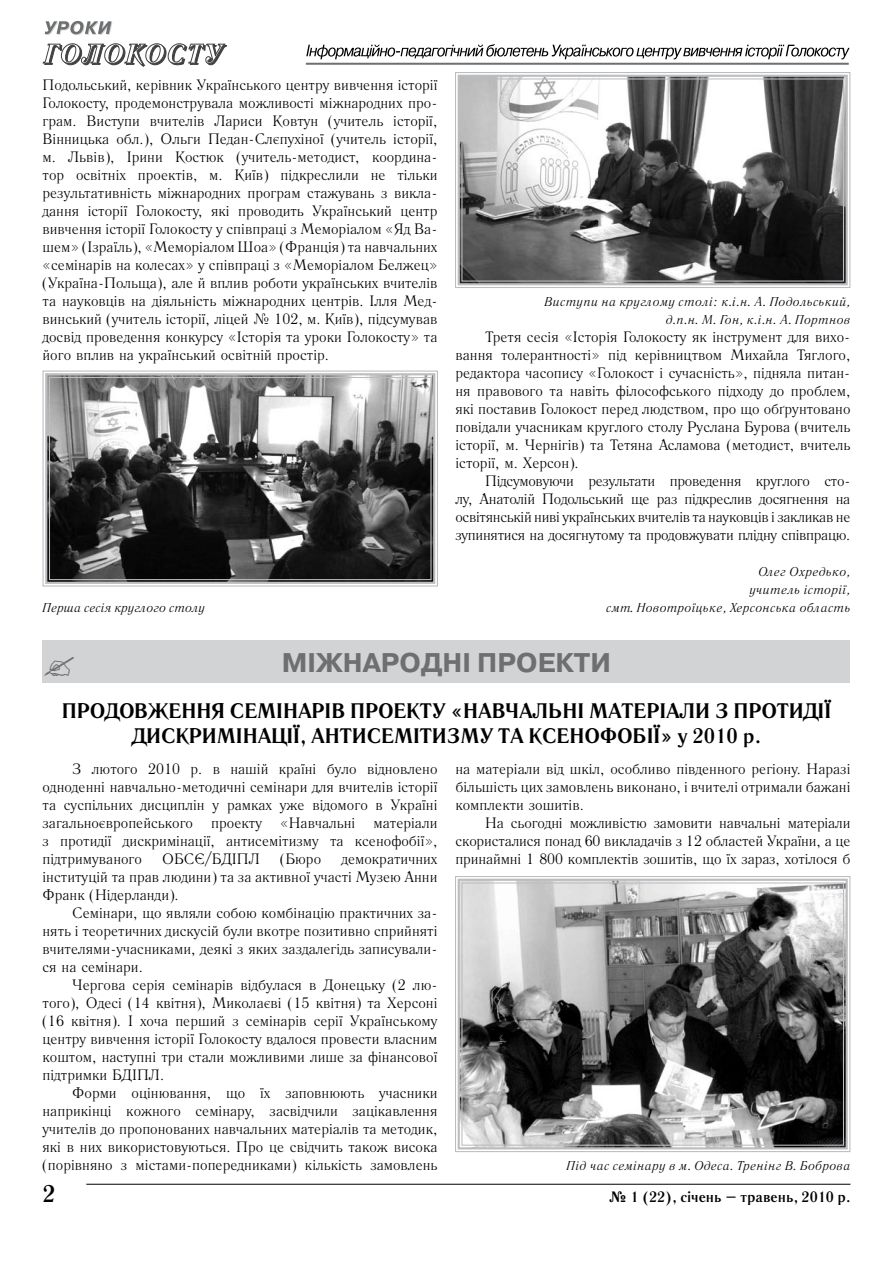
<style>
.page{position:relative;width:893px;height:1263px;background:#fff}
.page>*{position:absolute;margin:0;border:0;box-sizing:border-box;transform-origin:0 0}
.t1{font:700 27px "Pragmatica C";color:#6d6f71}
.t2{font:700 24px "Literaturnaya C";color:#000}
.t3{font:700 21px "Literaturnaya C";color:#000}
.t4{font:15px/18px "Literaturnaya C";color:#000;text-align:justify}
.t5{font:700 15px "Literaturnaya C";color:#000}
.t6{font:italic 12.75px/18px "Literaturnaya C";letter-spacing:.02em;color:#000;text-align:right}
.t7{font:italic 12.75px "Literaturnaya C";color:#000}
</style>
<div class="page">
<hr style="left:306px;top:63px;width:543px;height:1px;background:#6d6f71">
<hr style="left:306px;top:64px;width:543px;height:1px;background:#6d6f71">
<svg style="left:306px;top:44px;width:544px;height:15px"></svg>
<svg style="left:45px;top:21px;width:67px;height:14px"></svg>
<svg style="left:43px;top:43px;width:184px;height:24px"></svg>
<hr style="left:86px;top:1184px;width:764px;height:1px;background:#000">
<svg style="left:42px;top:370px;width:396px;height:217px;background:#666"></svg>
<div style="left:45px;top:373px;width:390px;height:211px;border:2px solid #bcbdc0"></div>
<div style="left:49px;top:377px;width:383px;height:203px;border:1px solid #bcbdc0"></div>
<svg style="left:455px;top:876px;width:396px;height:276px;background:#7e7e7e"></svg>
<div style="left:458px;top:879px;width:390px;height:270px;border:2px solid #bcbdc0"></div>
<div style="left:461px;top:882px;width:383px;height:264px;border:1px solid #bcbdc0"></div>
<svg style="left:455px;top:72px;width:396px;height:216px"></svg>
<div style="left:458px;top:75px;width:390px;height:210px;border:2px solid #bcbdc0"></div>
<div style="left:461px;top:78px;width:383px;height:204px;border:1px solid #bcbdc0"></div>
<div style="left:43px;top:641px;width:807px;height:42px;background:#d1d3d4"></div>
<p class="t4" style="left:43px;top:76px;width:396px">Подольський, керівник Українського центру вивчення історії Голокосту, продемонструвала можливості міжнародних про&shy;грам. Виступи вчителів Лариси Ковтун (учитель історії, Вінницька обл.), Ольги Педан-Слєпухіної (учитель історії, м. Львів), Ірини Костюк (учитель-методист, координа&shy;тор освітніх проектів, м. Київ) підкреслили не тільки результативність міжнародних програм стажувань з викла&shy;дання історії Голокосту, які проводить Український центр вивчення історії Голокосту у співпраці з Меморіалом «Яд Ва&shy;шем» (Ізраїль), «Меморіалом Шоа» (Франція) та навчальних «семінарів на колесах» у співпраці з «Меморіалом Белжец» (Україна-Польща), але й вплив роботи українських вчителів та науковців на діяльність міжнародних центрів. Ілля Мед&shy;винський (учитель історії, ліцей № 102, м. Київ), підсумував досвід проведення конкурсу «Історія та уроки Голокосту» та його вплив на український освітній простір.</p>
<p class="t7" style="left:43px;top:601px;width:164px">Перша сесія круглого столу</p>
<p class="t6" style="left:545px;top:293px;width:307px">Виступи на круглому столі: к.і.н. А. Подольський, д.п.н. М. Гон, к.і.н. А. Портнов</p>
<p class="t4" style="left:455px;top:328px;width:396px;text-indent:30px">Третя сесія «Історія Голокосту як інструмент для вихо&shy;вання толерантності» під керівництвом Михайла Тяглого, редактора часопису «Голокост і сучасність», підняла питан&shy;ня правового та навіть філософського підходу до проблем, які поставив Голокост перед людством, про що обґрунтовано повідали учасникам круглого столу Руслана Бурова (вчитель історії, м. Чернігів) та Тетяна Асламова (методист, вчитель історії, м. Херсон).</p>
<p class="t4" style="left:455px;top:472px;width:396px;text-indent:30px">Підсумовуючи результати проведення круглого сто&shy;лу, Анатолій Подольський ще раз підкреслив досягнення на освітянській ниві українських вчителів та науковців і закликав не зупинятися на досягнутому та продовжувати плідну співпрацю.</p>
<p class="t6" style="left:606px;top:563px;width:246px">Олег Охредько,<br>учитель історії,<br>смт. Новотроїцьке, Херсонська область</p>
<h1 class="t1" style="left:282px;top:648px;width:331px">Міжнародні проекти</h1>
<h3 class="t3" style="left:62px;top:698px;width:31px">Продовження</h3>
<h3 class="t3" style="left:230px;top:698px;width:14px">семінарів</h3>
<h3 class="t3" style="left:350px;top:698px;width:15px">проекту</h3>
<h3 class="t3" style="left:450px;top:698px;width:42px">«Навчальні</h3>
<h3 class="t3" style="left:589px;top:698px;width:15px">матеріали</h3>
<h3 class="t3" style="left:715px;top:698px;width:33px">з протиді</h3>
<h3 class="t3" style="left:824px;top:698px;width:8px">ї</h3>
<h3 class="t3" style="left:132px;top:723px;width:16px">дискриміна</h3>
<h3 class="t3" style="left:271px;top:723px;width:55px">ції, антисеміти</h3>
<h3 class="t3" style="left:447px;top:723px;width:97px">зму таксено</h3>
<h3 class="t3" style="left:600px;top:723px;width:163px">фобії» у 2010 р.</h3>
<p class="t4" style="left:43px;top:760px;width:396px;text-indent:30px">З лютого 2010 р. в нашій країні було відновлено одноденні навчально-методичні семінари для вчителів історії та суспільних дисциплін у рамках уже відомого в Україні загальноєвропейського проекту «Навчальні матеріали з протидії дискримінації, антисемітизму та ксенофобії», підтримуваного</p>
<p class="t4" style="left:162px;top:850px;width:99px">ОБСЄ/БДІПЛ</p>
<p class="t4" style="left:280px;top:850px;width:43px">(Бюро</p>
<p class="t4" style="left:43px;top:850px;width:396px;text-indent:299px">демократичних інституцій та прав людини) та за активної участі Музею Анни Франк (Нідерланди).</p>
<p class="t4" style="left:43px;top:904px;width:396px;text-indent:30px">Семінари, що являли собою комбінацію практичних за&shy;нять і теоретичних дискусій були вкотре позитивно сприйняті вчителями-учасниками, деякі з яких заздалегідь записували&shy;ся на семінари.</p>
<p class="t4" style="left:43px;top:976px;width:396px;text-indent:30px">Чергова серія семінарів відбулася в Донецьку (2 лю&shy;того), Одесі (14 квітня), Миколаєві (15 квітня) та Херсоні (16 квітня). І хоча перший з семінарів серії Українському центру вивчення історії Голокосту вдалося провести власним коштом, наступні три стали можливими лише за фінансової підтримки БДІПЛ.</p>
<p class="t4" style="left:43px;top:1084px;width:396px;text-indent:30px">Форми оцінювання, що їх заповнюють учасники наприкінці кожного семінару, засвідчили зацікавлення учителів до пропонованих навчальних матеріалів та методик, які в них використовуються. Про це свідчить також висока (порівняно з містами-попередниками) кількість замовлень</p>
<p class="t4" style="left:455px;top:760px;width:396px">на матеріали від шкіл, особливо південного регіону. Наразі більшість цих замовлень виконано, і вчителі отримали бажані комплекти зошитів.</p>
<p class="t4" style="left:455px;top:814px;width:396px;text-indent:30px">На сьогодні можливістю замовити навчальні матеріали скористалися понад 60 викладачів з 12 областей України, а це принаймні 1 800 комплектів зошитів, що їх зараз, хотілося б</p>
<p class="t6" style="left:567px;top:1157px;width:285px">Під час семінару в м. Одеса. Тренінг В. Боброва</p>
<h2 class="t2" style="left:43px;top:1179px;width:14px">2</h2>
<p class="t5" style="left:609px;top:1187px;width:243px">№ 1 (22), січень – травень, 2010 р.</p>
</div>
